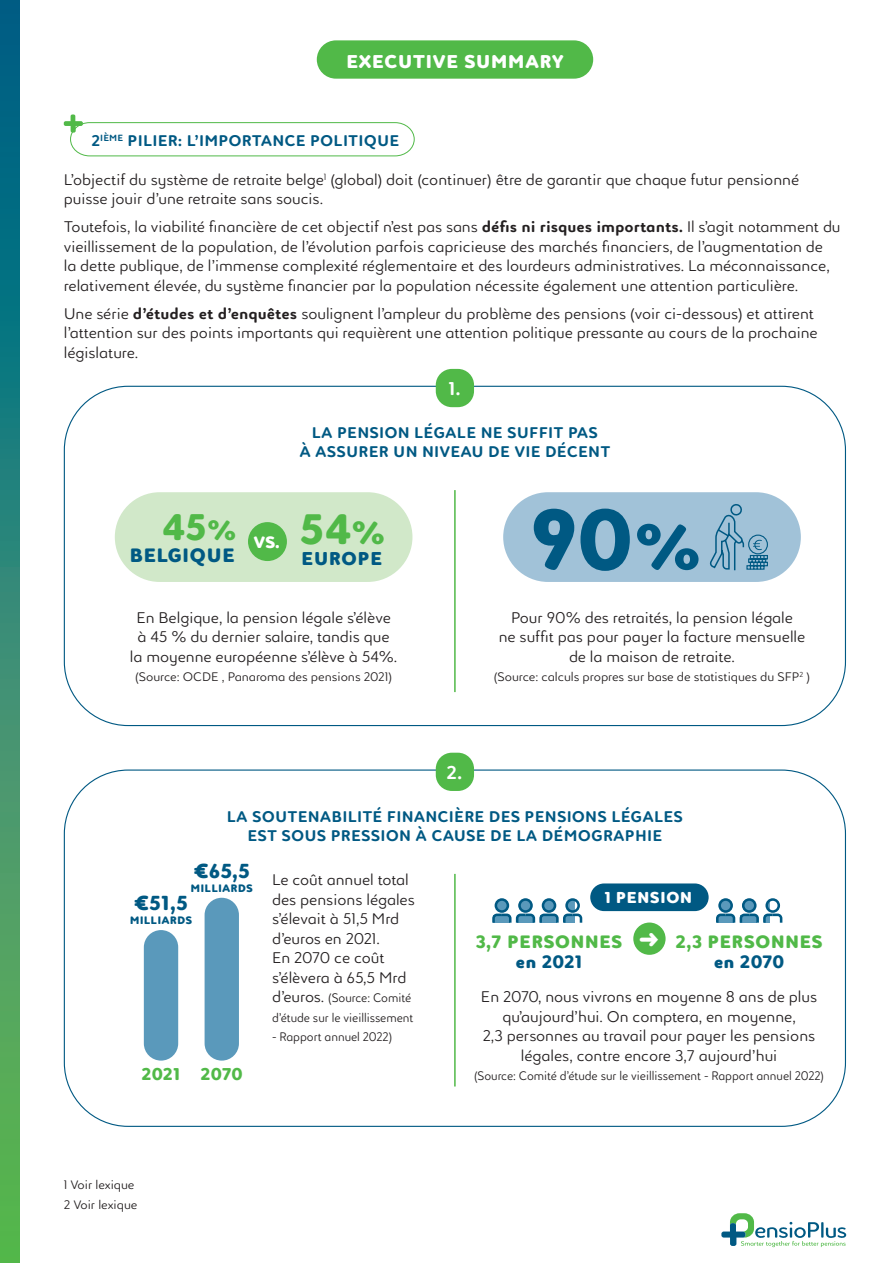
<style>
.page{position:relative;width:893px;height:1263px;background:#fff}
.page>*{position:absolute;margin:0;border:0;box-sizing:border-box;transform-origin:0 0}
.t1{font:800 82.65px "Luengo";color:#005983}
.t2{font:800 41.25px "Luengo";color:#51b948}
.t3{font:800 35.85px "Luengo";color:#51b948}
.t4{font:800 19.65px "Luengo";color:#005983}
.t5{font:800 18.75px "Luengo";letter-spacing:.01em;color:#005983}
.t6{font:800 18px "Luengo";letter-spacing:.01em;color:#fff}
.t7{font:800 18px "Luengo";letter-spacing:.01em;color:#005983}
.t8{font:700 18px "Luengo";color:#fff}
.t9{font:800 17.4px/20.5px "Luengo";letter-spacing:.01em;color:#51b948;text-align:center}
.t10{font:800 17.4px "Luengo";letter-spacing:-.005em;color:#005983}
.t11{font:800 16.65px "Luengo";letter-spacing:-.025em;color:#51b948}
.t12{font:800 16.05px "Luengo";color:#fff}
.t13{font:800 15.3px "Luengo";letter-spacing:.01em;color:#fff}
.t14{font:300 15px/19.5px "Luengo";color:#231f20}
.t15{font:700 15px/19.5px "Luengo";letter-spacing:.01em;color:#005983;text-align:center}
.t16{font:300 12px/19.5px "Luengo";color:#231f20;scale:.94 1}
.t17{font:300 12px "Luengo";color:#231f20}
.t18{font:800 10.5px "Luengo";letter-spacing:.01em;color:#005983}
.s1{font-weight:700}
.s2{font-size:31.05px}
.s3{font-size:61.95px}
.s4{font-size:27px}
.s5{font-size:15px}
.s6{color:#005983}
</style>
<div class="page">
<svg style="left:0;top:0;width:19px;height:1263px;background:#2f8b70"></svg>
<svg style="left:721px;top:1213px;width:125px;height:34px"></svg>
<div style="left:317px;top:40px;width:276px;height:39px;background:#51b948;border-radius:19px"></div>
<svg style="left:64px;top:114px;width:351px;height:43px"></svg>
<div style="left:436px;top:369px;width:38px;height:38px;background:#51b948;border-radius:16px"></div>
<div style="left:436px;top:753px;width:38px;height:38px;background:#51b948;border-radius:16px"></div>
<div style="left:115px;top:492px;width:297px;height:90px;background:#d1e8c9;border-radius:45px"></div>
<div style="left:248px;top:522px;width:39px;height:39px;background:#51b948;border-radius:50%"></div>
<hr style="left:454px;top:490px;width:2px;height:202px;background:#51b948">
<hr style="left:454px;top:874px;width:2px;height:212px;background:#51b948">
<div style="left:503px;top:492px;width:298px;height:90px;background:#a1c2d8;border-radius:45px"></div>
<svg style="left:709px;top:504px;width:59px;height:67px"></svg>
<div style="left:144px;top:930px;width:34px;height:130px;background:#5a99bb;border-radius:17px"></div>
<div style="left:205px;top:898px;width:34px;height:162px;background:#5a99bb;border-radius:17px"></div>
<div style="left:590px;top:883px;width:119px;height:28px;background:#005983;border-radius:14px"></div>
<div style="left:633px;top:922px;width:33px;height:33px;background:#51b948;border-radius:50%"></div>
<svg style="left:492px;top:898px;width:90px;height:25px"></svg>
<svg style="left:716px;top:898px;width:66px;height:25px"></svg>
<p class="t6" style="left:346px;top:48px;width:219px">EXECUTIVE SUMMARY</p>
<p class="t15" style="left:91px;top:131px;width:309px">2<sup>IÈME</sup> PILIER: L’IMPORTANCE POLITIQUE</p>
<p class="t14" style="left:64px;top:170px;width:737px">L’objectif du système de retraite belge<sup>1</sup> (global) doit (continuer) être de garantir que chaque futur pensionné puisse jouir d’une retraite sans soucis.</p>
<p class="t14" style="left:64px;top:217px;width:778px">Toutefois, la viabilité financière de cet objectif n’est pas sans <span class="s1">défis ni risques importants.</span> Il s’agit notamment du vieillissement de la population, de l’évolution parfois capricieuse des marchés financiers, de l’augmentation de<br>la dette publique, de l’immense complexité réglementaire et des lourdeurs administratives. La méconnaissance, relativement élevée, du système financier par la population nécessite également une attention particulière.</p>
<p class="t14" style="left:64px;top:304px;width:755px">Une série <span class="s1">d’études et d’enquêtes</span> soulignent l’ampleur du problème des pensions (voir ci-dessous) et attirent l’attention sur des points importants qui requièrent une attention politique pressante au cours de la prochaine législature.</p>
<p class="t8" style="left:448px;top:376px;width:14px">1.</p>
<p class="t15" style="left:299px;top:423px;width:312px">LA PENSION LÉGALE NE SUFFIT PAS<br>À ASSURER UN NIVEAU DE VIE DÉCENT</p>
<p class="t2" style="left:300px;top:499px;width:87px">54<span class="s2">%</span></p>
<p class="t1" style="left:529px;top:480px;width:174px">90<span class="s3">%</span></p>
<p class="t3" style="left:162px;top:501px;width:76px">45<span class="s4">%</span></p>
<p class="t5" style="left:129px;top:542px;width:107px">BELGIQUE</p>
<p class="t7" style="left:301px;top:545px;width:83px">EUROPE</p>
<p class="t12" style="left:253px;top:530px;width:28px">VS.</p>
<p class="t14" style="left:130px;top:607px;width:269px;text-align:center">En Belgique, la pension légale s’élève<br>à 45 % du dernier salaire, tandis que la moyenne européenne s’élève à 54%.</p>
<p class="t17" style="left:135px;top:669px;width:258px">(Source: OCDE , Panaroma des pensions 2021)</p>
<p class="t8" style="left:447px;top:759px;width:17px">2.</p>
<p class="t14" style="left:499px;top:607px;width:308px;text-align:center">Pour 90% des retraités, la pension légale<br>ne suffit pas pour payer la facture mensuelle de la maison de retraite.</p>
<p class="t17" style="left:494px;top:669px;width:318px">(Source: calculs propres sur base de statistiques du SFP<sup>2</sup> )</p>
<p class="t15" style="left:227px;top:807px;width:458px">LA SOUTENABILITÉ FINANCIÈRE DES PENSIONS LÉGALES<br>EST SOUS PRESSION À CAUSE DE LA DÉMOGRAPHIE</p>
<p class="t4" style="left:193px;top:857px;width:58px">€65,5</p>
<p class="t18" style="left:190px;top:880px;width:64px">MILLIARDS</p>
<p class="t4" style="left:134px;top:889px;width:56px">€51,5</p>
<p class="t18" style="left:130px;top:912px;width:64px">MILLIARDS</p>
<p class="t14" style="left:272px;top:870px;width:144px">Le coût annuel total des pensions légales s’élevait à 51,5 Mrd d’euros en 2021.<br>En 2070 ce coût s’élèvera à 65,5 Mrd</p>
<p class="t16" style="left:272px;top:988px;width:152px"><span class="s5">d’euros.</span> (Source: Comité d’étude sur le vieillissement</p>
<p class="t16" style="left:272px;top:1027px;width:129px">- Rapport annuel 2022)</p>
<p class="t13" style="left:604px;top:887px;width:89px">1 PENSION</p>
<p class="t9" style="left:475px;top:931px;width:149px">3,7 PERSONNES</p>
<p class="t10" style="left:515px;top:949px;width:68px">en 2021</p>
<p class="t9" style="left:676px;top:931px;width:149px">2,3 PERSONNES <span class="s6">en 2070</span></p>
<p class="t14" style="left:481px;top:987px;width:338px;text-align:center">En 2070, nous vivrons en moyenne 8 ans de plus qu’aujourd’hui. On comptera, en moyenne,<br>2,3 personnes au travail pour payer les pensions légales, contre encore 3,7 aujourd’hui</p>
<p class="t11" style="left:142px;top:1062px;width:40px">2021</p>
<p class="t16" style="left:474px;top:1066px;width:374px">(Source: Comité d’étude sur le vieillissement - Rapport annuel 2022)</p>
<p class="t11" style="left:200px;top:1062px;width:44px">2070</p>
<p class="t17" style="left:64px;top:1177px;width:72px">1 Voir lexique</p>
<p class="t17" style="left:64px;top:1196px;width:75px">2 Voir lexique</p>
</div>
